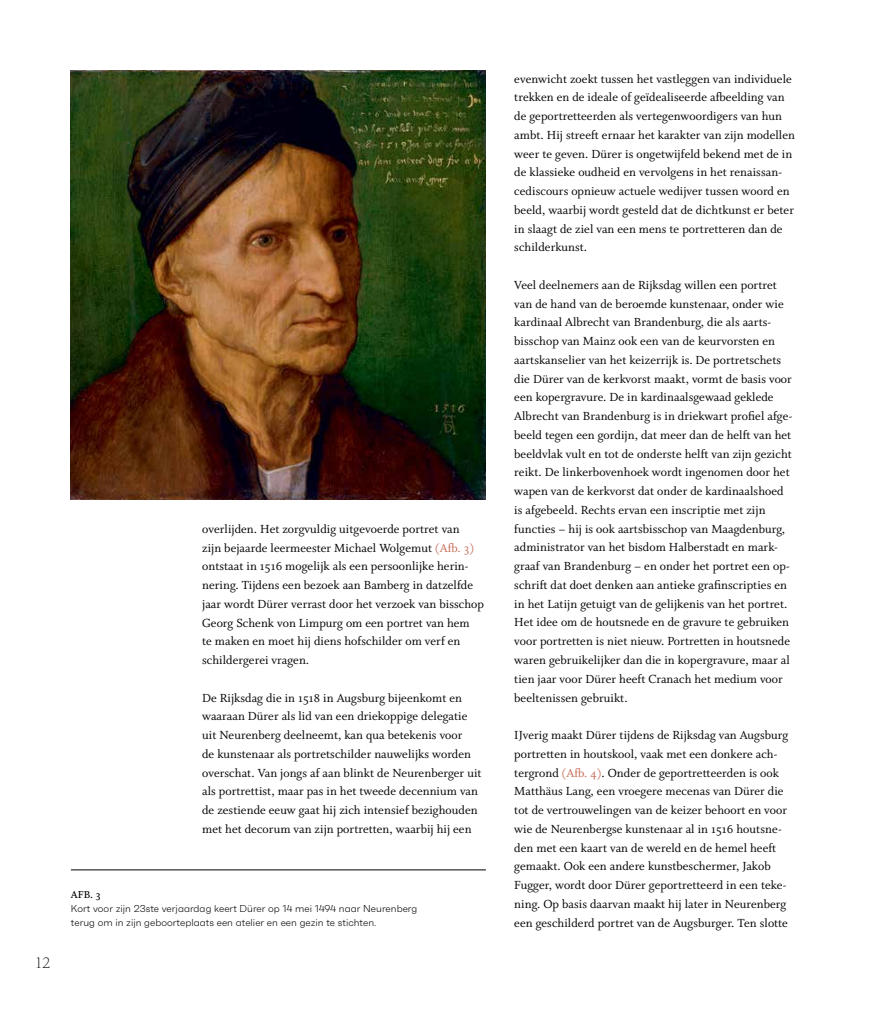
<style>
.page{position:relative;width:869px;height:1010px;background:#fff}
.page>*{position:absolute;margin:0;border:0;box-sizing:border-box;transform-origin:0 0}
.t1{font:200 15px "Nocturne Serif";color:#000}
.t2{font:13.12px/18.8px "Whitman Roman Os F";letter-spacing:.005em;color:#000}
.t3{font:11.25px "Whitman Semibold Os F";color:#000}
.t4{font:300 10px/13.8px "Faktum";letter-spacing:.005em;color:#000}
.s1{color:#c66a56}
</style>
<div class="page">
<img style="left:71px;top:71px;width:414px;height:429px">
<hr style="left:71px;top:869px;width:414px;height:1px;background:#000">
<p class="t2" style="left:202px;top:520px;width:283px">overlijden. Het zorgvuldig uitgevoerde portret van<br>zijn bejaarde leermeester Michael Wolgemut <span class="s1">(Afb. 3) </span>ontstaat in 1516 mogelijk als een persoonlijke herin&shy;nering. Tijdens een bezoek aan Bamberg in datzelfde jaar wordt Dürer verrast door het verzoek van bisschop Georg Schenk von Limpurg om een portret van hem<br>te maken en moet hij diens hofschilder om verf en schildergerei vragen.</p>
<p class="t2" style="left:202px;top:688px;width:281px">De Rijksdag die in 1518 in Augsburg bijeenkomt en waaraan Dürer als lid van een driekoppige delegatie uit Neurenberg deelneemt, kan qua betekenis voor<br>de kunstenaar als portretschilder nauwelijks worden overschat. Van jongs af aan blinkt de Neurenberger uit als portrettist, maar pas in het tweede decennium van de zestiende eeuw gaat hij zich intensief bezighouden met het decorum van zijn portretten, waarbij hij een</p>
<p class="t1" style="left:35px;top:953px;width:17px">12</p>
<p class="t3" style="left:71px;top:889px;width:31px">AFB. 3</p>
<p class="t4" style="left:71px;top:902px;width:348px">Kort voor zijn 23ste verjaardag keert Dürer op 14 mei 1494 naar Neurenberg terug om in zijn geboorteplaats een atelier en een gezin te stichten.</p>
<p class="t2" style="left:514px;top:69px;width:282px">evenwicht zoekt tussen het vastleggen van individuele trekken en de ideale of geïdealiseerde afbeelding van de geportretteerden als vertegenwoordigers van hun ambt. Hij streeft ernaar het karakter van zijn modellen weer te geven. Dürer is ongetwijfeld bekend met de in de klassieke oudheid en vervolgens in het renaissan&shy;cediscours opnieuw actuele wedijver tussen woord en beeld, waarbij wordt gesteld dat de dichtkunst er beter in slaagt de ziel van een mens te portretteren dan de schilderkunst.</p>
<p class="t2" style="left:514px;top:276px;width:279px">Veel deelnemers aan de Rijksdag willen een portret van de hand van de beroemde kunstenaar, onder wie kardinaal Albrecht van Brandenburg, die als aarts&shy;bisschop van Mainz ook een van de keurvorsten en aartskanselier van het keizerrijk is. De portretschets die Dürer van de kerkvorst maakt, vormt de basis voor een kopergravure. De in kardinaalsgewaad geklede Albrecht van Brandenburg is in driekwart profiel afge&shy;beeld tegen een gordijn, dat meer dan de helft van het beeldvlak vult en tot de onderste helft van zijn gezicht reikt. De linkerbovenhoek wordt ingenomen door het wapen van de kerkvorst dat onder de kardinaalshoed is afgebeeld. Rechts ervan een inscriptie met zijn functies – hij is ook aartsbisschop van Maagdenburg, administrator van het bisdom Halberstadt en mark&shy;graaf van Brandenburg – en onder het portret een op&shy;schrift dat doet denken aan antieke grafinscripties en in het Latijn getuigt van de gelijkenis van het portret.<br>Het idee om de houtsnede en de gravure te gebruiken voor portretten is niet nieuw. Portretten in houtsnede waren gebruikelijker dan die in kopergravure, maar al tien jaar voor Dürer heeft Cranach het medium voor beeltenissen gebruikt.</p>
<p class="t2" style="left:514px;top:726px;width:275px">IJverig maakt Dürer tijdens de Rijksdag van Augsburg portretten in houtskool, vaak met een donkere ach&shy;tergrond <span class="s1">(Afb. 4)</span>. Onder de geportretteerden is ook Matthäus Lang, een vroegere mecenas van Dürer die tot de vertrouwelingen van de keizer behoort en voor wie de Neurenbergse kunstenaar al in 1516 houtsne&shy;den met een kaart van de wereld en de hemel heeft gemaakt. Ook een andere kunstbeschermer, Jakob Fugger, wordt door Dürer geportretteerd in een teke&shy;ning. Op basis daarvan maakt hij later in Neurenberg een geschilderd portret van de Augsburger. Ten slotte</p>
</div>
